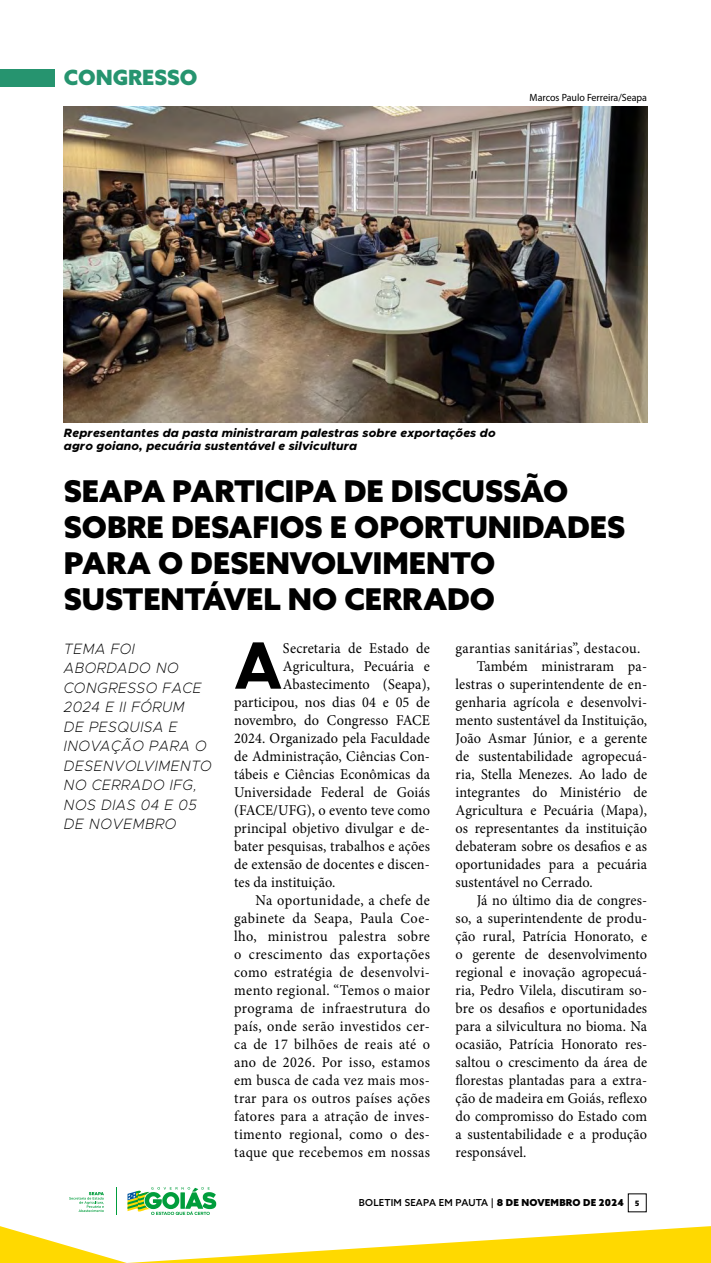
<style>
.page{position:relative;width:711px;height:1263px;background:#fff}
.page>*{position:absolute;margin:0;border:0;box-sizing:border-box;transform-origin:0 0}
.t1{font:700 67.35px "Metropolis";color:#000;scale:.95 1}
.t2{font:900 30px/36px "Azo Sans";color:#000}
.t3{font:900 21px "Azo Sans";color:#26946f}
.t4{font:15px "Minion Pro";letter-spacing:.01em;color:#000;scale:.95 1}
.t5{font:15px "Minion Pro";letter-spacing:.03em;color:#000;scale:.95 1}
.t6{font:italic 200 15px/19.5px "Metropolis";letter-spacing:.04em;color:#000;scale:.95 1}
.t7{font:italic 800 12px/13.5px "Metropolis";letter-spacing:.01em;color:#000}
.t8{font:10.5px "Myriad Pro";color:#000;scale:.95 1}
.t9{font:500 9.6px "Azo Sans";letter-spacing:.02em;color:#000}
.s1{font-weight:900}
.s2{font-family:"Neo Sans Pro";font-weight:900;font-size:7.2px}
</style>
<div class="page">
<svg style="left:127px;top:1187px;width:89px;height:28px"></svg>
<svg style="left:116px;top:1187px;width:1px;height:28px"></svg>
<svg style="left:69px;top:1192px;width:35px;height:20px"></svg>
<svg style="left:0;top:1226px;width:710px;height:37px"></svg>
<div style="left:0;top:69px;width:54px;height:18px;background:#26946f"></div>
<img style="left:64px;top:106px;width:582px;height:316px">
<h3 class="t3" style="left:64px;top:63px;width:135px">CONGRESSO</h3>
<p class="t8" style="left:529px;top:91px;width:125px">Marcos Paulo Ferreira/Seapa</p>
<p class="t7" style="left:64px;top:426px;width:433px">Representantes da pasta ministraram palestras sobre exportações do agro goiano, pecuária sustentável e silvicultura</p>
<h2 class="t2" style="left:64px;top:472px;width:562px">SEAPA PARTICIPA DE DISCUSSÃO<br>SOBRE DESAFIOS E OPORTUNIDADES<br>PARA O DESENVOLVIMENTO<br>SUSTENTÁVEL NO CERRADO</h2>
<h1 class="t1" style="left:234px;top:623px;width:52px">A</h1>
<p class="t4" style="left:283px;top:638px;width:156px">Secretaria de Estado de</p>
<p class="t6" style="left:64px;top:639px;width:157px">TEMA FOI<br>ABORDADO NO<br>CONGRESSO FACE<br>2024 E II FÓRUM<br>DE PESQUISA E<br>INOVAÇÃO PARA O<br>DESENVOLVIMENTO<br>NO CERRADO IFG,<br>NOS DIAS 04 E 05<br>DE NOVEMBRO</p>
<p class="t5" style="left:455px;top:638px;width:196px">garantias sanitárias”, destacou.</p>
<p class="t4" style="left:283px;top:656px;width:156px">Agricultura, Pecuária e</p>
<p class="t4" style="left:283px;top:674px;width:156px">Abastecimento (Seapa),</p>
<p class="t4" style="left:234px;top:692px;width:207px">participou, nos dias 04 e 05 de</p>
<p class="t4" style="left:234px;top:710px;width:207px">novembro, do Congresso FACE</p>
<p class="t4" style="left:234px;top:728px;width:207px">2024. Organizado pela Faculdade</p>
<p class="t4" style="left:234px;top:746px;width:207px">de Administração, Ciências Con-</p>
<p class="t4" style="left:234px;top:764px;width:207px">tábeis e Ciências Econômicas da</p>
<p class="t4" style="left:234px;top:782px;width:207px">Universidade Federal de Goiás</p>
<p class="t4" style="left:234px;top:800px;width:207px">(FACE/UFG), o evento teve como</p>
<p class="t4" style="left:234px;top:818px;width:207px">principal objetivo divulgar e de-</p>
<p class="t4" style="left:234px;top:836px;width:207px">bater pesquisas, trabalhos e ações</p>
<p class="t4" style="left:234px;top:854px;width:207px">de extensão de docentes e discen-</p>
<p class="t4" style="left:234px;top:872px;width:108px">tes da instituição.</p>
<p class="t5" style="left:255px;top:890px;width:185px">Na oportunidade, a chefe de</p>
<p class="t5" style="left:234px;top:908px;width:207px">gabinete da Seapa, Paula Coe-</p>
<p class="t5" style="left:234px;top:926px;width:207px">lho, ministrou palestra sobre</p>
<p class="t5" style="left:234px;top:944px;width:207px">o crescimento das exportações</p>
<p class="t5" style="left:234px;top:962px;width:207px">como estratégia de desenvolvi-</p>
<p class="t4" style="left:234px;top:980px;width:207px">mento regional. “Temos o maior</p>
<p class="t5" style="left:234px;top:998px;width:207px">programa de infraestrutura do</p>
<p class="t5" style="left:234px;top:1016px;width:207px">país, onde serão investidos cer-</p>
<p class="t5" style="left:234px;top:1034px;width:207px">ca de 17 bilhões de reais até o</p>
<p class="t4" style="left:234px;top:1052px;width:207px">ano de 2026. Por isso, estamos</p>
<p class="t5" style="left:234px;top:1070px;width:207px">em busca de cada vez mais mos-</p>
<p class="t5" style="left:234px;top:1088px;width:207px">trar para os outros países ações</p>
<p class="t5" style="left:234px;top:1106px;width:207px">fatores para a atração de inves-</p>
<p class="t5" style="left:234px;top:1124px;width:207px">timento regional, como o des-</p>
<p class="t5" style="left:234px;top:1142px;width:207px">taque que recebemos em nossas</p>
<p class="t4" style="left:476px;top:656px;width:181px">Também ministraram pa-</p>
<p class="t4" style="left:455px;top:674px;width:203px">lestras o superintendente de en-</p>
<p class="t4" style="left:455px;top:692px;width:203px">genharia agrícola e desenvolvi-</p>
<p class="t4" style="left:455px;top:710px;width:203px">mento sustentável da Instituição,</p>
<p class="t4" style="left:455px;top:728px;width:203px">João Asmar Júnior, e a gerente</p>
<p class="t4" style="left:455px;top:746px;width:203px">de sustentabilidade agropecuá-</p>
<p class="t4" style="left:455px;top:764px;width:203px">ria, Stella Menezes. Ao lado de</p>
<p class="t4" style="left:455px;top:782px;width:203px">integrantes do Ministério de</p>
<p class="t4" style="left:455px;top:800px;width:203px">Agricultura e Pecuária (Mapa),</p>
<p class="t4" style="left:455px;top:818px;width:203px">os representantes da instituição</p>
<p class="t4" style="left:455px;top:836px;width:203px">debateram sobre os desafios e as</p>
<p class="t4" style="left:455px;top:854px;width:203px">oportunidades para a pecuária</p>
<p class="t4" style="left:455px;top:872px;width:146px">sustentável no Cerrado.</p>
<p class="t4" style="left:476px;top:890px;width:181px">Já no último dia de congres-</p>
<p class="t4" style="left:455px;top:908px;width:203px">so, a superintendente de produ-</p>
<p class="t4" style="left:455px;top:926px;width:203px">ção rural, Patrícia Honorato, e</p>
<p class="t4" style="left:455px;top:944px;width:203px">o gerente de desenvolvimento</p>
<p class="t4" style="left:455px;top:962px;width:203px">regional e inovação agropecuá-</p>
<p class="t4" style="left:455px;top:980px;width:203px">ria, Pedro Vilela, discutiram so-</p>
<p class="t4" style="left:455px;top:998px;width:203px">bre os desafios e oportunidades</p>
<p class="t4" style="left:455px;top:1016px;width:203px">para a silvicultura no bioma. Na</p>
<p class="t4" style="left:455px;top:1034px;width:203px">ocasião, Patrícia Honorato res-</p>
<p class="t4" style="left:455px;top:1052px;width:203px">saltou o crescimento da área de</p>
<p class="t4" style="left:455px;top:1070px;width:203px">florestas plantadas para a extra-</p>
<p class="t4" style="left:455px;top:1088px;width:203px">ção de madeira em Goiás, reflexo</p>
<p class="t4" style="left:455px;top:1106px;width:203px">do compromisso do Estado com</p>
<p class="t4" style="left:455px;top:1124px;width:203px">a sustentabilidade e a produção</p>
<p class="t4" style="left:455px;top:1142px;width:76px">responsável.</p>
<p class="t9" style="left:358px;top:1196px;width:282px">BOLETIM SEAPA EM PAUTA | <span class="s1">8 DE NOVEMBRO DE 2024</span> <span class="s2">5</span></p>
</div>
